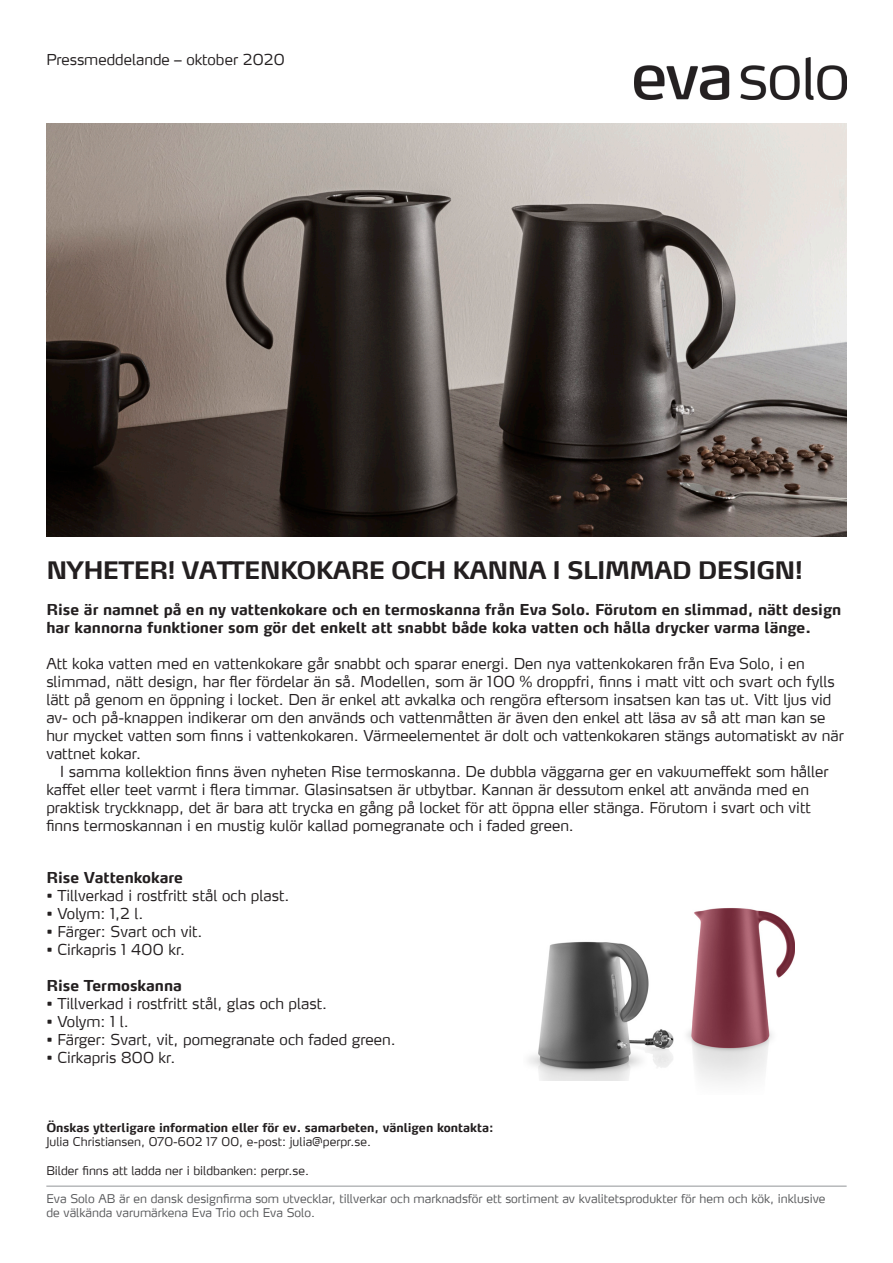
<style>
.page{position:relative;width:893px;height:1263px;background:#fff}
.page>*{position:absolute;margin:0;border:0;box-sizing:border-box;transform-origin:0 0}
.t1{font:700 24px "Max TF";letter-spacing:-.03em;color:#231f20}
.t2{font:300 15px/18px "Max LF";color:#231f20}
.t3{font:700 15px/18px "Max TF";color:#231f20}
.t4{font:300 12px/14.4px "Max LF";color:#57585a}
.t5{font:300 12px "Max LF";color:#231f20}
.t6{font:700 12px "Max TF";color:#231f20}
</style>
<div class="page">
<hr style="left:46px;top:1186px;width:801px;height:1px;background:#939598">
<img style="left:634px;top:57px;width:213px;height:42px">
<img style="left:46px;top:123px;width:801px;height:413px">
<img style="left:528px;top:941px;width:146px;height:139px">
<img style="left:687px;top:908px;width:108px;height:174px">
<p class="t2" style="left:46px;top:50px;width:240px">Pressmeddelande – oktober 2020</p>
<p class="t1" style="left:46px;top:555px;width:758px">NYHETER! VATTENKOKARE OCH KANNA I SLIMMAD DESIGN!</p>
<p class="t3" style="left:46px;top:600px;width:796px">Rise är namnet på en ny vattenkokare och en termoskanna från Eva Solo. Förutom en slimmad, nätt design har kannorna funktioner som gör det enkelt att snabbt både koka vatten och hålla drycker varma länge.</p>
<p class="t2" style="left:46px;top:654px;width:799px">Att koka vatten med en vattenkokare går snabbt och sparar energi. Den nya vattenkokaren från Eva Solo, i en slimmad, nätt design, har fler fördelar än så. Modellen, som är 100 % droppfri, finns i matt vitt och svart och fylls lätt på genom en öppning i locket. Den är enkel att avkalka och rengöra eftersom insatsen kan tas ut. Vitt ljus vid av- och på-knappen indikerar om den används och vattenmåtten är även den enkel att läsa av så att man kan se hur mycket vatten som finns i vattenkokaren. Värmeelementet är dolt och vattenkokaren stängs automatiskt av när vattnet kokar.</p>
<p class="t2" style="left:46px;top:762px;width:784px;text-indent:14px">I samma kollektion finns även nyheten Rise termoskanna. De dubbla väggarna ger en vakuumeffekt som håller kaffet eller teet varmt i flera timmar. Glasinsatsen är utbytbar. Kannan är dessutom enkel att använda med en praktisk tryckknapp, det är bara att trycka en gång på locket för att öppna eller stänga. Förutom i svart och vitt finns termoskannan i en mustig kulör kallad pomegranate och i faded green.</p>
<p class="t3" style="left:46px;top:868px;width:138px">Rise Vattenkokare</p>
<p class="t2" style="left:46px;top:886px;width:245px">• Tillverkad i rostfritt stål och plast.</p>
<p class="t2" style="left:46px;top:904px;width:98px">• Volym: 1,2 l.</p>
<p class="t2" style="left:46px;top:922px;width:158px">• Färger: Svart och vit.</p>
<p class="t2" style="left:46px;top:940px;width:140px">• Cirkapris 1 400 kr.</p>
<p class="t3" style="left:46px;top:976px;width:137px">Rise Termoskanna</p>
<p class="t2" style="left:46px;top:994px;width:282px">• Tillverkad i rostfritt stål, glas och plast.</p>
<p class="t2" style="left:46px;top:1012px;width:84px">• Volym: 1 l.</p>
<p class="t2" style="left:46px;top:1030px;width:351px">• Färger: Svart, vit, pomegranate och faded green.</p>
<p class="t2" style="left:46px;top:1048px;width:131px">• Cirkapris 800 kr.</p>
<p class="t6" style="left:46px;top:1120px;width:449px">Önskas ytterligare information eller för ev. samarbeten, vänligen kontakta:</p>
<p class="t5" style="left:46px;top:1134px;width:326px">Julia Christiansen, 070-602 17 00, e-post: julia@perpr.se.</p>
<p class="t5" style="left:46px;top:1163px;width:264px">Bilder finns att ladda ner i bildbanken: perpr.se.</p>
<p class="t4" style="left:46px;top:1191px;width:781px">Eva Solo AB är en dansk designfirma som utvecklar, tillverkar och marknadsför ett sortiment av kvalitetsprodukter för hem och kök, inklusive de välkända varumärkena Eva Trio och Eva Solo.</p>
</div>
